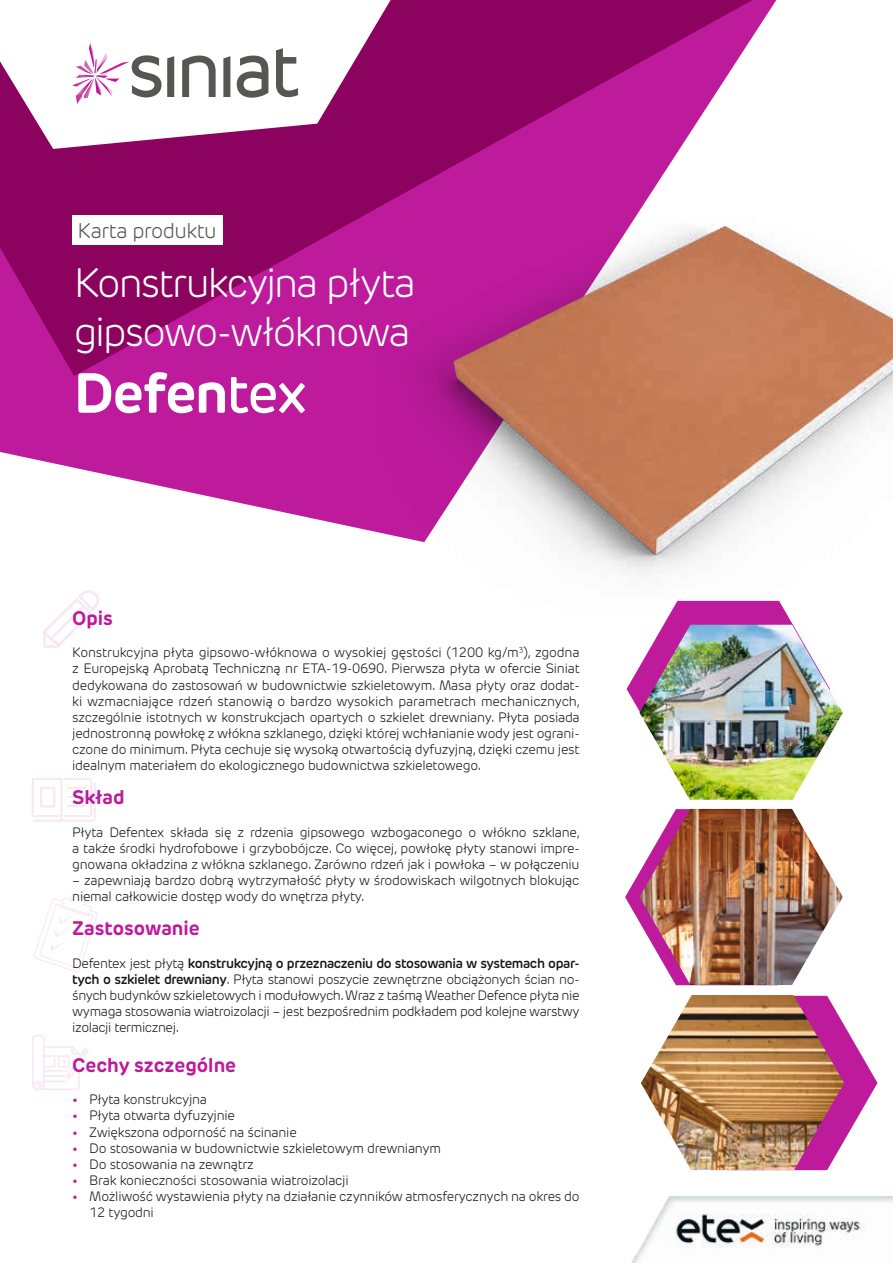
<style>
.page{position:relative;width:893px;height:1263px;background:#fff}
.page>*{position:absolute;margin:0;border:0;box-sizing:border-box;transform-origin:0 0}
.t1{font:700 55.8px "New Rubrik Edge";letter-spacing:-.025em;color:#fff}
.t2{font:300 40.65px/48.8px "New Rubrik Edge";letter-spacing:-.05em;color:#fff}
.t3{font:300 21px "New Rubrik Edge";letter-spacing:-.025em;color:#565655}
.t4{font:700 19.5px "New Rubrik Edge";color:#bd1a9c}
.t5{font:300 13.5px/16.2px "New Rubrik Edge";letter-spacing:-.02em;color:#151616;text-align:justify}
.s1{font-weight:500}
.s2{font-weight:600}
.s3{color:#bd1a9c}
</style>
<div class="page">
<svg style="left:34px;top:893px;width:64px;height:79px"></svg>
<svg style="left:43px;top:590px;width:56px;height:58px"></svg>
<svg style="left:32px;top:778px;width:64px;height:43px"></svg>
<svg style="left:0;top:376px;width:378px;height:157px;fill:#bd1a9c"></svg>
<svg style="left:0;top:0;width:777px;height:376px;background:#a92284"></svg>
<svg style="left:0;top:0;width:391px;height:149px"></svg>
<svg style="left:237px;top:56px;width:31px;height:42px"></svg>
<svg style="left:182px;top:56px;width:34px;height:41px"></svg>
<svg style="left:223px;top:56px;width:7px;height:41px"></svg>
<svg style="left:276px;top:48px;width:22px;height:49px"></svg>
<svg style="left:72px;top:43px;width:102px;height:61px"></svg>
<div style="left:72px;top:216px;width:151px;height:29px;background:#fff"></div>
<img style="left:378px;top:216px;width:515px;height:385px">
<img style="left:631px;top:1197px;width:262px;height:66px">
<svg style="left:627px;top:601px;width:166px;height:110px"></svg>
<svg style="left:625px;top:873px;width:14px;height:48px"></svg>
<svg style="left:844px;top:1025px;width:33px;height:116px"></svg>
<img style="left:639px;top:625px;width:204px;height:175px">
<img style="left:639px;top:809px;width:204px;height:176px">
<img style="left:641px;top:995px;width:203px;height:175px">
<svg style="left:32px;top:1035px;width:56px;height:55px"></svg>
<h3 class="t3" style="left:78px;top:218px;width:140px">Karta produktu</h3>
<h2 class="t2" style="left:74px;top:258px;width:343px">Konstrukcyjna płyta gipsowo-włóknowa</h2>
<h1 class="t1" style="left:74px;top:358px;width:235px">Defen<span class="s1">tex</span></h1>
<h3 class="t4" style="left:72px;top:606px;width:42px">Opis</h3>
<p class="t5" style="left:72px;top:644px;width:510px">Konstrukcyjna płyta gipsowo-włóknowa o wysokiej gęstości (1200 kg/m<sup>3</sup>), zgodna z Europejską Aprobatą Techniczną nr ETA-19-0690. Pierwsza płyta w ofercie Siniat dedykowana do zastosowań w budownictwie szkieletowym. Masa płyty oraz dodat&shy;ki wzmacniające rdzeń stanowią o bardzo wysokich parametrach mechanicznych, szczególnie istotnych w konstrukcjach opartych o szkielet drewniany. Płyta posiada jednostronną powłokę z włókna szklanego, dzięki której wchłanianie wody jest ograni&shy;czone do minimum. Płyta cechuje się wysoką otwartością dyfuzyjną, dzięki czemu jest idealnym materiałem do ekologicznego budownictwa szkieletowego.</p>
<h3 class="t4" style="left:72px;top:785px;width:54px">Skład</h3>
<p class="t5" style="left:72px;top:824px;width:509px">Płyta Defentex składa się z rdzenia gipsowego wzbogaconego o włókno szklane, a także środki hydrofobowe i grzybobójcze. Co więcej, powłokę płyty stanowi impre&shy;gnowana okładzina z włókna szklanego. Zarówno rdzeń jak i powłoka – w połączeniu</p>
<p class="t5" style="left:72px;top:872px;width:509px">– zapewniają bardzo dobrą wytrzymałość płyty w środowiskach wilgotnych blokując niemal całkowicie dostęp wody do wnętrza płyty.</p>
<h3 class="t4" style="left:72px;top:916px;width:129px">Zastosowanie</h3>
<p class="t5" style="left:72px;top:955px;width:509px">Defentex jest płytą <span class="s2">konstrukcyjną o przeznaczeniu do stosowania w systemach opar&shy;tych o szkielet drewniany</span>. Płyta stanowi poszycie zewnętrzne obciążonych ścian no&shy;śnych budynków szkieletowych i modułowych. Wraz z taśmą Weather Defence płyta nie wymaga stosowania wiatroizolacji – jest bezpośrednim podkładem pod kolejne warstwy izolacji termicznej.</p>
<h3 class="t4" style="left:72px;top:1053px;width:165px">Cechy szczególne</h3>
<p class="t5" style="left:72px;top:1091px;width:136px"><span class="s3">•</span> Płyta konstrukcyjna</p>
<p class="t5" style="left:72px;top:1107px;width:164px"><span class="s3">•</span> Płyta otwarta dyfuzyjnie</p>
<p class="t5" style="left:72px;top:1124px;width:226px"><span class="s3">•</span> Zwiększona odporność na ścinanie</p>
<p class="t5" style="left:72px;top:1140px;width:370px"><span class="s3">•</span> Do stosowania w budownictwie szkieletowym drewnianym</p>
<p class="t5" style="left:72px;top:1156px;width:183px"><span class="s3">•</span> Do stosowania na zewnątrz</p>
<p class="t5" style="left:72px;top:1172px;width:278px"><span class="s3">•</span> Brak konieczności stosowania wiatroizolacji</p>
<p class="t5" style="left:89px;top:1188px;width:492px;text-indent:-17px"><span class="s3">•</span> Możliwość wystawienia płyty na działanie czynników atmosferycznych na okres do<br>12 tygodni</p>
</div>
